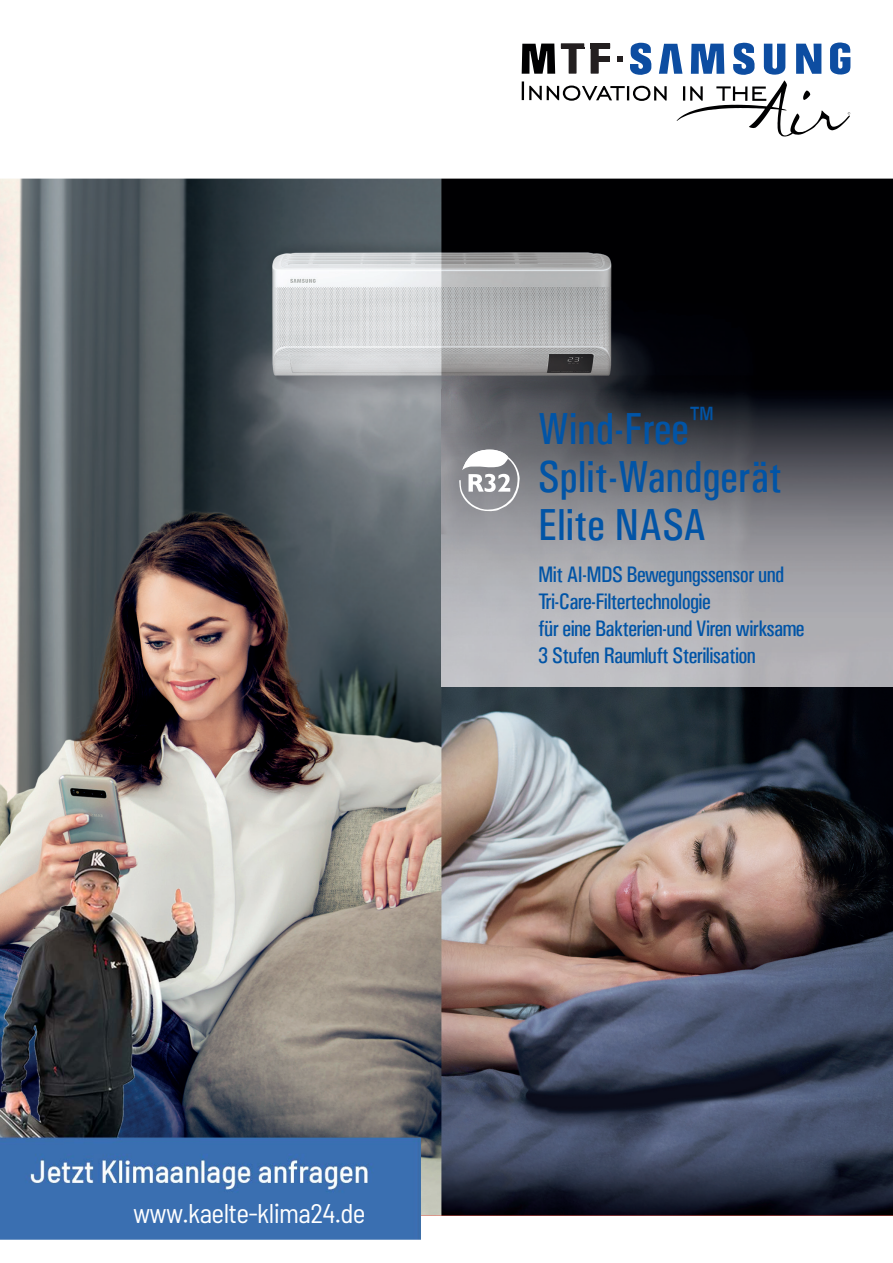
<style>
.page{position:relative;width:893px;height:1263px;background:#fff}
.page>*{position:absolute;margin:0;border:0;box-sizing:border-box;transform-origin:0 0}
.t1{font:45px/48px "Univers Condensed";color:#0154a6}
.t2{font:semi-condensed 27px "Barlow";letter-spacing:-.025em;color:#fff}
.t3{font:22.5px/27px "Univers Condensed";letter-spacing:-.03em;color:#0154a6}
</style>
<div class="page">
<img style="left:0;top:179px;width:893px;height:1036px">
<img style="left:442px;top:389px;width:451px;height:298px">
<svg style="left:459px;top:449px;width:62px;height:65px"></svg>
<svg style="left:630px;top:43px;width:220px;height:32px"></svg>
<svg style="left:561px;top:44px;width:23px;height:29px"></svg>
<svg style="left:591px;top:49px;width:19px;height:24px"></svg>
<hr style="left:561px;top:47px;width:23px;height:2px;background:#231f20">
<div style="left:591px;top:44px;width:19px;height:5px;background:#231f20"></div>
<div style="left:596px;top:56px;width:13px;height:6px;background:#231f20"></div>
<svg style="left:617px;top:56px;width:6px;height:6px"></svg>
<svg style="left:522px;top:81px;width:145px;height:20px"></svg>
<svg style="left:677px;top:81px;width:173px;height:55px"></svg>
<svg style="left:522px;top:44px;width:33px;height:30px"></svg>
<img style="left:0;top:825px;width:518px;height:415px">
<h1 class="t1" style="left:538px;top:405px;width:246px">Wind-Free™<br>Split-Wandgerät<br>Elite NASA</h1>
<p class="t3" style="left:538px;top:561px;width:268px">Mit AI-MDS Bewegungssensor und Tri-Care-Filtertechnologie<br>für eine Bakterien-und Viren wirksame 3 Stufen Raumluft Sterilisation</p>
<p class="t2" style="left:133px;top:1193px;width:234px">www.kaelte-klima24.de</p>
</div>
